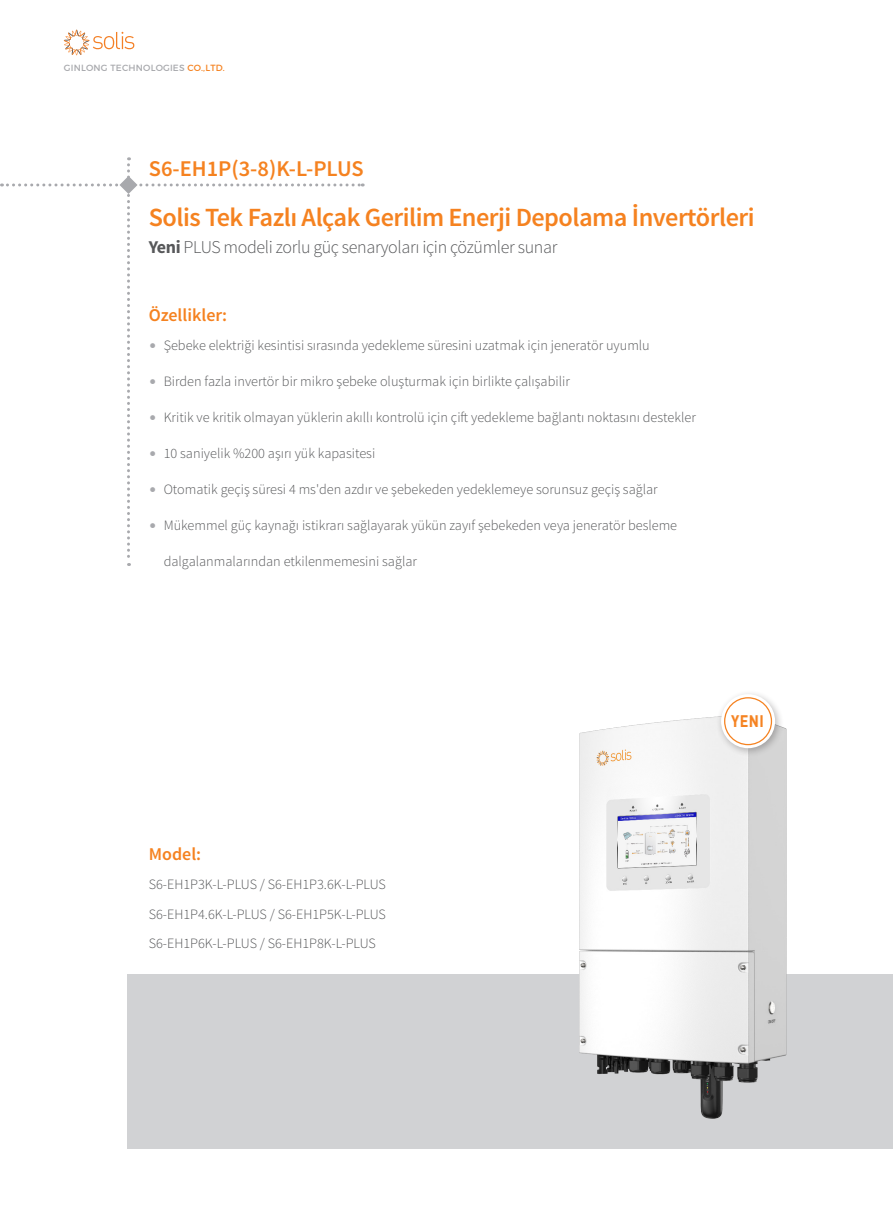
<style>
.page{position:relative;width:893px;height:1212px;background:#fff}
.page>*{position:absolute;margin:0;border:0;box-sizing:border-box;transform-origin:0 0}
.t1{font:600 26.25px "Source Sans Pro";letter-spacing:-.02em;color:#f58220}
.t2{font:600 22.5px "Source Sans Pro";color:#f58220}
.t3{font:300 18px "Source Sans Pro";letter-spacing:-.02em;color:#57585a}
.t4{font:600 18px "Source Sans Pro";color:#f58220}
.t5{font:700 16.5px "DIN Pro";color:#f58220;scale:.85 1}
.t6{font:300 14.25px/29.5px "Source Sans Pro";color:#57585a;text-align:justify}
.t7{font:9px "Montserrat";letter-spacing:.025em;color:#a8a9ad}
.s1{color:#f58220}
.s2{font-weight:700}
.s3{color:#a8a9ad}
</style>
<div class="page">
<div style="left:128px;top:974px;width:765px;height:174px;background:#d1d2d4"></div>
<svg style="left:64px;top:30px;width:70px;height:25px"></svg>
<img style="left:579px;top:716px;width:208px;height:402px">
<div style="left:716px;top:690px;width:67px;height:66px;background:#231f20;opacity:.3"></div>
<svg style="left:721px;top:694px;width:54px;height:54px"></svg>
<div style="left:725px;top:698px;width:46px;height:46px;background:#fff;border-radius:50%"></div>
<div style="left:724px;top:697px;width:48px;height:48px;border:1px solid #f58220;border-radius:50%"></div>
<svg style="left:1px;top:157px;width:362px;height:409px"></svg>
<p class="t7" style="left:64px;top:63px;width:163px">GINLONG TECHNOLOGIES <span class="s1">CO.,LTD.</span></p>
<h2 class="t2" style="left:149px;top:154px;width:216px">S6-EH1P(3-8)K-L-PLUS</h2>
<h1 class="t1" style="left:149px;top:201px;width:607px">Solis Tek Fazlı Alçak Gerilim Enerji Depolama İnvertörleri</h1>
<p class="t3" style="left:149px;top:236px;width:410px"><span class="s2">Yeni</span> PLUS modeli zorlu güç senaryoları için çözümler sunar</p>
<p class="t4" style="left:149px;top:304px;width:80px">Özellikler:</p>
<p class="t6" style="left:149px;top:330px;width:502px"><span class="s3">•</span> Şebeke elektriği kesintisi sırasında yedekleme süresini uzatmak için jeneratör uyumlu</p>
<p class="t6" style="left:149px;top:366px;width:423px"><span class="s3">•</span> Birden fazla invertör bir mikro şebeke oluşturmak için birlikte çalışabilir</p>
<p class="t6" style="left:149px;top:402px;width:548px"><span class="s3">•</span> Kritik ve kritik olmayan yüklerin akıllı kontrolü için çift yedekleme bağlantı noktasını destekler</p>
<p class="t6" style="left:149px;top:438px;width:228px"><span class="s3">•</span> 10 saniyelik %200 aşırı yük kapasitesi</p>
<p class="t6" style="left:149px;top:474px;width:510px"><span class="s3">•</span> Otomatik geçiş süresi 4 ms'den azdır ve şebekeden yedeklemeye sorunsuz geçiş sağlar</p>
<p class="t6" style="left:149px;top:510px;width:530px"><span class="s3">•</span> Mükemmel güç kaynağı istikrarı sağlayarak yükün zayıf şebekeden veya jeneratör besleme</p>
<p class="t6" style="left:164px;top:546px;width:255px">dalgalanmalarından etkilenmemesini sağlar</p>
<p class="t4" style="left:149px;top:843px;width:54px">Model:</p>
<p class="t6" style="left:149px;top:870px;width:239px">S6-EH1P3K-L-PLUS / S6-EH1P3.6K-L-PLUS S6-EH1P4.6K-L-PLUS / S6-EH1P5K-L-PLUS S6-EH1P6K-L-PLUS / S6-EH1P8K-L-PLUS</p>
<p class="t5" style="left:732px;top:710px;width:40px">YENI</p>
</div>
